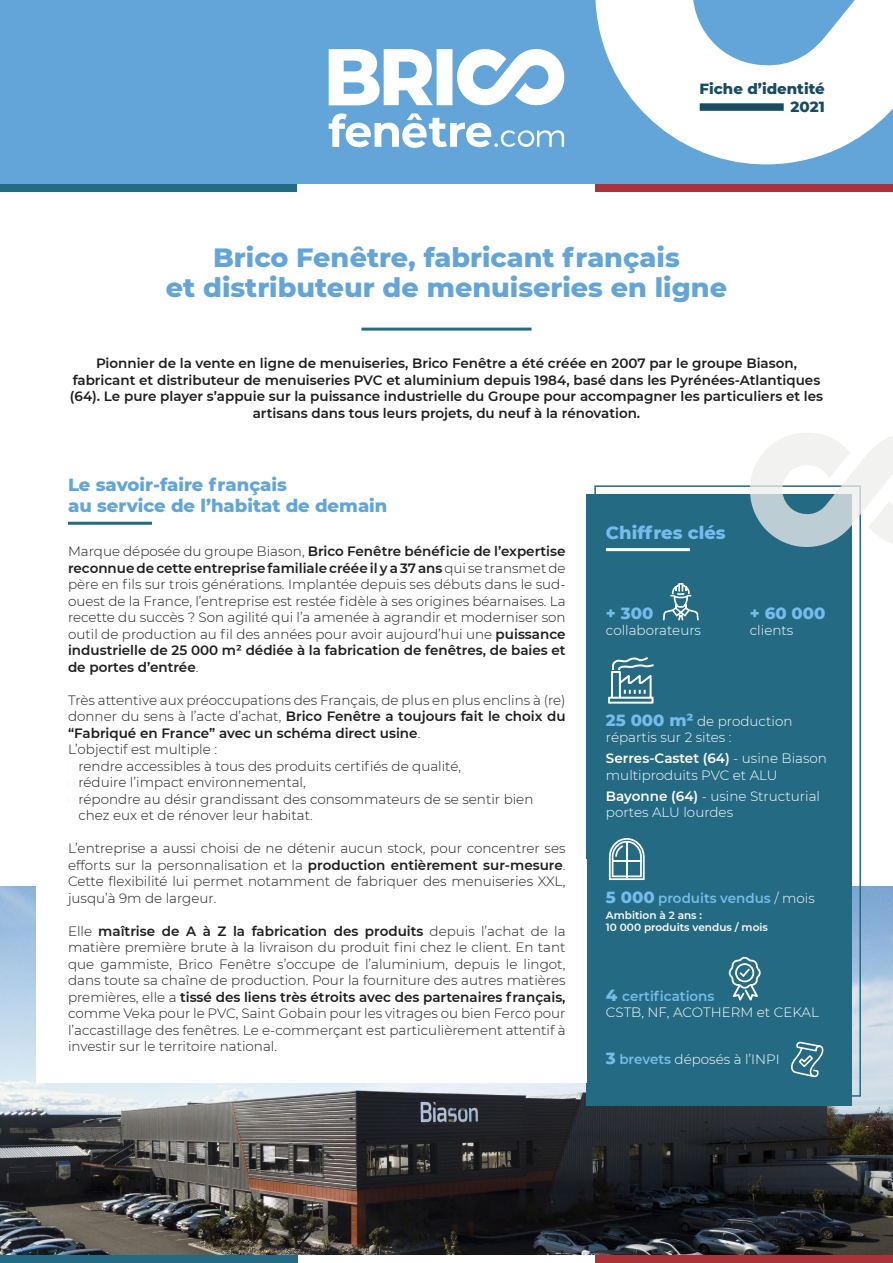
<style>
.page{position:relative;width:893px;height:1263px;background:#fff}
.page>*{position:absolute;margin:0;border:0;box-sizing:border-box;transform-origin:0 0}
.t1{font:800 27px/30px "Montserrat";color:#63a5d8;text-align:center}
.t2{font:800 18px/21px "Montserrat";color:#63a5d8}
.t3{font:800 18px "Montserrat";color:#73bced}
.t4{font:800 16.5px "Montserrat";color:#73bced}
.t5{font:800 15px/18px "Montserrat";color:#184c63;text-align:right}
.t6{font:300 13.5px/16.5px "Montserrat";color:#1e1c1d;text-align:justify}
.t7{font:600 13.5px/16.5px "Montserrat";color:#1e1c1d;text-align:center}
.t8{font:300 13.5px/16.5px "Montserrat";color:#fff}
.t9{font:600 13.5px "Montserrat";color:#73bced}
.t10{font:600 10.5px/12px "Montserrat";color:#fff}
.s1{font-weight:600}
.s2{font-weight:300}
.s3{font-weight:800;font-size:16.5px;color:#73bced}
.s4{font-weight:800;font-size:16.5px}
.s5{font-weight:300;color:#fff}
.s6{font-weight:600;color:#73bced}
</style>
<div class="page">
<img style="left:0;top:887px;width:893px;height:369px">
<div style="left:0;top:1256px;width:298px;height:7px;background:#246a83"></div>
<div style="left:595px;top:1256px;width:298px;height:7px;background:#ab3238"></div>
<hr style="left:361px;top:328px;width:170px;height:3px;background:#246a83">
<hr style="left:68px;top:522px;width:84px;height:3px;background:#246a83">
<div style="left:587px;top:494px;width:265px;height:612px;background:#246a83"></div>
<div style="left:594px;top:485px;width:267px;height:612px;border:2px solid #246a83"></div>
<svg style="left:747px;top:433px;width:146px;height:115px"></svg>
<svg style="left:609px;top:838px;width:36px;height:42px"></svg>
<hr style="left:626px;top:841px;width:2px;height:36px;background:#fff">
<hr style="left:612px;top:860px;width:30px;height:2px;background:#fff">
<svg style="left:663px;top:583px;width:36px;height:37px"></svg>
<hr style="left:606px;top:548px;width:84px;height:3px;background:#fff">
<div style="left:36px;top:859px;width:551px;height:223px;background:#fff"></div>
<svg style="left:728px;top:956px;width:33px;height:45px"></svg>
<div style="left:735px;top:963px;width:19px;height:19px;border:2px solid #fff;border-radius:50%"></div>
<svg style="left:791px;top:1041px;width:32px;height:37px"></svg>
<svg style="left:608px;top:657px;width:46px;height:47px"></svg>
<div style="left:0;top:0;width:893px;height:191px;background:#63a5d8"></div>
<svg style="left:329px;top:49px;width:236px;height:57px"></svg>
<svg style="left:329px;top:113px;width:235px;height:35px"></svg>
<div style="left:0;top:184px;width:298px;height:7px;background:#246a83"></div>
<div style="left:298px;top:184px;width:297px;height:7px;background:#fff"></div>
<div style="left:595px;top:184px;width:298px;height:7px;background:#ab3238"></div>
<svg style="left:595px;top:0;width:298px;height:165px;fill:#fff"></svg>
<div style="left:700px;top:103px;width:84px;height:8px;background:#184c63"></div>
<p class="t5" style="left:700px;top:79px;width:127px">Fiche d’identité<br>2021</p>
<h1 class="t1" style="left:166px;top:241px;width:563px">Brico Fenêtre, fabricant français<br>et distributeur de menuiseries en ligne</h1>
<p class="t7" style="left:70px;top:354px;width:755px">Pionnier de la vente en ligne de menuiseries, Brico Fenêtre a été créée en 2007 par le groupe Biason, fabricant et distributeur de menuiseries PVC et aluminium depuis 1984, basé dans les Pyrénées-Atlantiques (64). Le pure player s’appuie sur la puissance industrielle du Groupe pour accompagner les particuliers et les artisans dans tous leurs projets, du neuf à la rénovation.</p>
<h2 class="t2" style="left:68px;top:473px;width:321px">Le savoir-faire français<br>au service de l’habitat de demain</h2>
<p class="t6" style="left:68px;top:543px;width:499px">Marque déposée du groupe Biason, <span class="s1">Brico Fenêtre bénéficie de l’expertise reconnue de cette entreprise familiale créée il y a 37 ans</span> qui se transmet de père en fils sur trois générations. Implantée depuis ses débuts dans le sud&shy;ouest de la France, l’entreprise est restée fidèle à ses origines béarnaises. La recette du succès ? Son agilité qui l’a amenée à agrandir et moderniser son outil de production au fil des années pour avoir aujourd’hui une <span class="s1">puissance industrielle de 25 000 m² dédiée à la fabrication de fenêtres, de baies et de portes d’entrée</span>.</p>
<p class="t6" style="left:68px;top:691px;width:499px">Très attentive aux préoccupations des Français, de plus en plus enclins à (re)</p>
<p class="t7" style="left:68px;top:708px;width:499px"><span class="s2">donner du sens à l’acte d’achat,</span> Brico Fenêtre a toujours fait le choix du</p>
<p class="t7" style="left:68px;top:724px;width:354px">“Fabriqué en France” avec un schéma direct usine<span class="s2">.</span></p>
<p class="t6" style="left:68px;top:741px;width:151px">L’objectif est multiple :</p>
<p class="t6" style="left:78px;top:757px;width:384px">rendre accessibles à tous des produits certifiés de qualité,</p>
<p class="t6" style="left:78px;top:774px;width:229px">réduire l’impact environnemental,</p>
<p class="t6" style="left:78px;top:790px;width:456px">répondre au désir grandissant des consommateurs de se sentir bien</p>
<p class="t6" style="left:78px;top:807px;width:236px">chez eux et de rénover leur habitat.</p>
<p class="t6" style="left:68px;top:840px;width:499px">L’entreprise a aussi choisi de ne détenir aucun stock, pour concentrer ses efforts sur la personnalisation et la <span class="s1">production entièrement sur-mesure</span>.<br>Cette flexibilité lui permet notamment de fabriquer des menuiseries XXL, jusqu’à 9m de largeur.</p>
<p class="t6" style="left:68px;top:922px;width:499px">Elle <span class="s1">maîtrise de A à Z la fabrication des produits</span> depuis l’achat de la matière première brute à la livraison du produit fini chez le client. En tant que gammiste, Brico Fenêtre s’occupe de l’aluminium, depuis le lingot, dans toute sa chaîne de production. Pour la fourniture des autres matières premières, elle a <span class="s1">tissé des liens très étroits avec des partenaires français, </span>comme Veka pour le PVC, Saint Gobain pour les vitrages ou bien Ferco pour l’accastillage des fenêtres. Le e-commerçant est particulièrement attentif à investir sur le territoire national.</p>
<h2 class="t3" style="left:606px;top:520px;width:121px">Chiffres clés</h2>
<p class="t4" style="left:606px;top:601px;width:49px">+ 300</p>
<p class="t8" style="left:606px;top:622px;width:97px">collaborateurs</p>
<p class="t4" style="left:750px;top:601px;width:77px">+ 60 000</p>
<p class="t8" style="left:750px;top:622px;width:45px">clients</p>
<p class="t8" style="left:606px;top:712px;width:188px"><span class="s3">25 000 m²</span> de production répartis sur 2 sites :</p>
<p class="t8" style="left:606px;top:750px;width:223px"><span class="s1">Serres-Castet (64)</span> - usine Biason multiproduits PVC et ALU</p>
<p class="t8" style="left:606px;top:787px;width:216px"><span class="s1">Bayonne (64)</span> - usine Structurial portes ALU lourdes</p>
<p class="t9" style="left:606px;top:888px;width:210px"><span class="s4">5 000</span> produits vendus <span class="s5">/ mois</span></p>
<p class="t10" style="left:606px;top:909px;width:163px">Ambition à 2 ans :<br>10 000 produits vendus / mois</p>
<p class="t8" style="left:606px;top:987px;width:215px"><span class="s3">4</span> <span class="s6">certifications<br></span>CSTB, NF, ACOTHERM et CEKAL</p>
<p class="t8" style="left:606px;top:1051px;width:175px"><span class="s3">3</span> <span class="s6">brevets</span> déposés à l’INPI</p>
</div>
